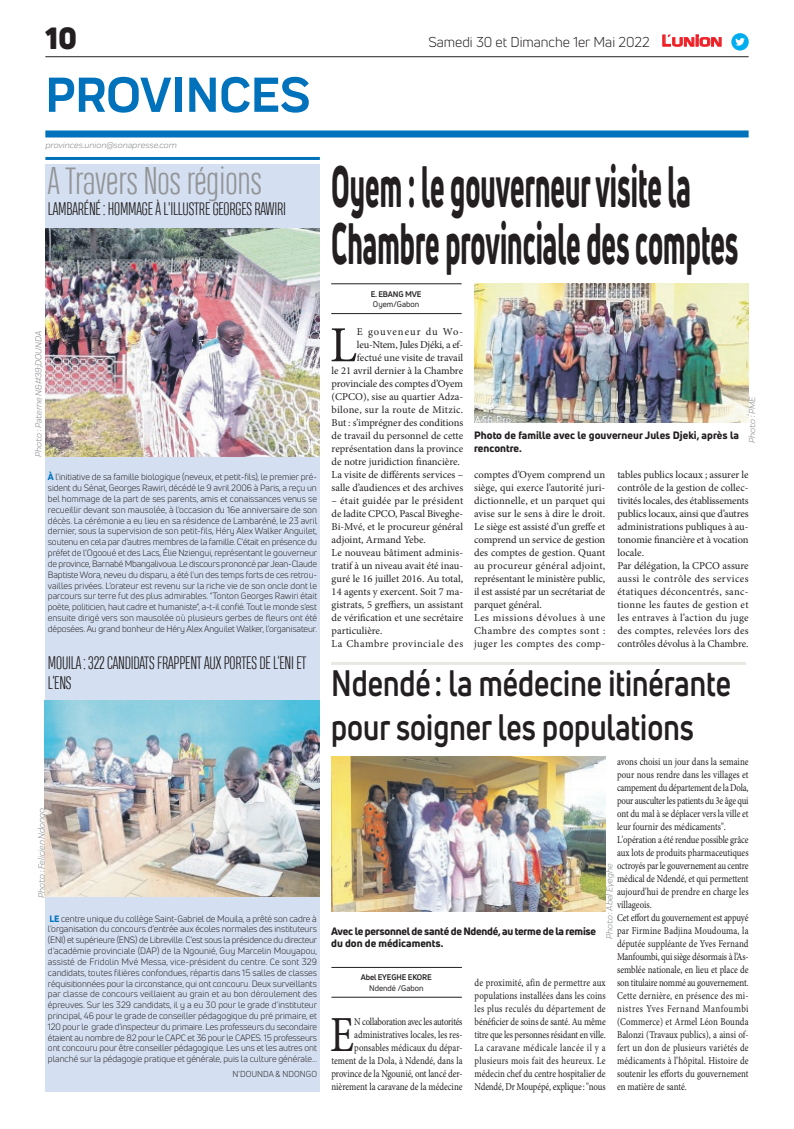
<style>
.page{position:relative;width:794px;height:1129px;background:#fff}
.page>*{position:absolute;margin:0;border:0;box-sizing:border-box;transform-origin:0 0}
.t1{font:800 57px/57px "Uni Neue";color:#231f20;scale:.48 1}
.t2{font:700 51px "Praktika";color:#0072bc}
.t3{font:50.5px "Minion Pro";color:#231f20;scale:.84 1}
.t4{font:50.5px "Minion Pro";color:#231f20}
.t5{font:700 36px/43.2px "Uni Neue";color:#231f20;scale:.81 1}
.t6{font:300 36px "Heading Compressed Pro";color:#939598}
.t7{font:900 30px "Uni Neue";color:#231f20}
.t8{font:300 17px/20.4px "Heading Compressed Pro";letter-spacing:-.01em;color:#231f20}
.t9{font:14px "Uni Neue";color:#231f20}
.t10{font:10.5px/13px "Minion Pro";color:#231f20}
.t11{font:10.5px/13px "Minion Pro";color:#231f20;text-align:right;scale:.84 1}
.t12{font:800 10.5px/12.6px "Uni Neue";letter-spacing:-.02em;color:#231f20}
.t13{font:800 10.5px/12.6px "Uni Neue";color:#231f20}
.t14{font:10.5px "Minion Pro";letter-spacing:.02em;color:#231f20}
.t15{font:10.5px "Minion Pro";letter-spacing:-.02em;color:#231f20}
.t16{font:10.5px "Minion Pro";letter-spacing:.09em;color:#231f20}
.t17{font:9px/10.8px "Uni Neue";letter-spacing:-.015em;color:#231f20;text-align:justify}
.t18{font:italic 9px "Praktika";color:#818386}
.t19{font:8.5px "Uni Neue";color:#231f20}
.t20{font:700 8px "Uni Neue";letter-spacing:-.02em;color:#231f20}
.t21{font:8px "Uni Neue";color:#231f20}
.s1{font-weight:800;color:#0072bc}
.s2{font-family:"Eurostile";font-weight:600;font-size:14.9px;color:#ee1d23}
.s3{font-family:"Eurostile";font-weight:600;font-size:11.4px;color:#ee1d23}
</style>
<div class="page">
<hr style="left:45px;top:56px;width:703px;height:1px;background:#231f20">
<div style="left:45px;top:130px;width:703px;height:7px;background:#0072bc"></div>
<svg style="left:662px;top:34px;width:60px;height:13px"></svg>
<div style="left:731px;top:33px;width:17px;height:18px;background:#00aeef;border-radius:50%"></div>
<svg style="left:735px;top:38px;width:10px;height:8px"></svg>
<div style="left:45px;top:164px;width:275px;height:927px;background:#d4e0f1"></div>
<img style="left:45px;top:229px;width:275px;height:227px">
<img style="left:45px;top:700px;width:275px;height:196px">
<hr style="left:45px;top:157px;width:275px;height:3px;background:#0072bc">
<hr style="left:331px;top:996px;width:131px;height:1px;background:#231f20">
<hr style="left:331px;top:967px;width:131px;height:1px;background:#231f20">
<img style="left:331px;top:756px;width:274px;height:155px">
<hr style="left:331px;top:661px;width:415px;height:3px;background:#e7e8e2">
<hr style="left:331px;top:313px;width:130px;height:1px;background:#231f20">
<hr style="left:331px;top:283px;width:130px;height:1px;background:#231f20">
<img style="left:474px;top:283px;width:274px;height:139px">
<h3 class="t7" style="left:45px;top:17px;width:33px">10</h3>
<h2 class="t2" style="left:45px;top:54px;width:266px">PROVINCES</h2>
<p class="t18" style="left:45px;top:139px;width:133px">provinces.union@sonapresse.com</p>
<h3 class="t6" style="left:48px;top:160px;width:215px">A Travers Nos régions</h3>
<h3 class="t8" style="left:48px;top:201px;width:240px">LAMBARÉNÉ: HOMMAGE À L'ILLUSTRE GEORGES RAWIRI</h3>
<p class="t18" style="left:32px;top:456px;width:127px;rotate:-90deg">Photo : Paterne N&amp;#39;DOUNDA</p>
<p class="t17" style="left:48px;top:471px;width:271px"><span class="s1">À</span> l'initiative de sa famille biologique (neveux, et petit-fils), le premier pré&shy;sident du Sénat, Georges Rawiri, décédé le 9 avril 2006 à Paris, a reçu un bel hommage de la part de ses parents, amis et conaissances venus se recueillir devant son mausolée, à l'occasion du 16e anniversaire de son décès. La cérémonie a eu lieu en sa résidence de Lambaréné, le 23 avril dernier, sous la supervision de son petit-fils, Héry Alex Walker Anguilet, soutenu en cela par d'autres membres de la famille. C'était en présence du préfet de l’Ogooué et des Lacs, Élie Nziengui, représentant le gouverneur de province, Barnabé Mbangalivoua. Le discours prononcé par Jean-Claude Baptiste Wora, neveu du disparu, a été l'un des temps forts de ces retrou&shy;vailles privées. L'orateur est revenu sur la riche vie de son oncle dont le parcours sur terre fut des plus admirables. “Tonton Georges Rawiri était poète, politicien, haut cadre et humaniste”, a-t-il confié. Tout le monde s'est ensuite dirigé vers son mausolée où plusieurs gerbes de fleurs ont été déposées. Au grand bonheur de Héry Alex Anguilet Walker, l’organisateur.</p>
<h3 class="t8" style="left:48px;top:654px;width:260px">MOUILA: 322 CANDIDATS FRAPPENT AUX PORTES DE L’ENI ET<br>L’ENS</h3>
<p class="t18" style="left:35px;top:897px;width:91px;rotate:-90deg">Photo : Felicien Ndongo</p>
<p class="t17" style="left:48px;top:912px;width:271px"><span class="s1">LE</span> centre unique du collège Saint-Gabriel de Mouila, a prêté son cadre à l’organisation du concours d’entrée aux écoles normales des instituteurs (ENI) et supérieure (ENS) de Libreville. C’est sous la présidence du directeur d’académie provinciale (DAP) de la Ngounié, Guy Marcelin Mouyapou, assisté de Fridolin Mvé Messa, vice-président du centre. Ce sont 329 candidats, toutes filières confondues, répartis dans 15 salles de classes réquisitionnées pour la circonstance, qui ont concouru. Deux surveillants par classe de concours veillaient au grain et au bon déroulement des épreuves. Sur les 329 candidats, il y a eu 30 pour le grade d’instituteur principal, 46 pour le grade de conseiller pédagogique du pré primaire, et 120 pour le grade d'inspecteur du primaire. Les professeurs du secondaire étaient au nombre de 82 pour le CAPC et 36 pour le CAPES. 15 professeurs ont concouru pour être conseiller pédagogique. Les uns et les autres ont planché sur la pédagogie pratique et générale, puis la culture générale...</p>
<p class="t19" style="left:233px;top:1068px;width:86px">N'DOUNDA &amp; NDONGO</p>
<h3 class="t9" style="left:428px;top:33px;width:295px">Samedi 30 et Dimanche 1er Mai 2022 <span class="s2">L</span><span class="s3">UNION</span></h3>
<h1 class="t1" style="left:331px;top:157px;width:850px">Oyem : le gouverneur visite la<br>Chambre provinciale des comptes</h1>
<p class="t20" style="left:371px;top:289px;width:52px">E. EBANG MVE</p>
<p class="t21" style="left:373px;top:299px;width:48px">Oyem/Gabon</p>
<h3 class="t4" style="left:330px;top:311px;width:29px">L</h3>
<p class="t16" style="left:357px;top:325px;width:108px">E gouveneur du Wo-</p>
<p class="t15" style="left:357px;top:338px;width:108px">leu-Ntem, Jules Djéki, a ef-</p>
<p class="t10" style="left:357px;top:351px;width:108px">fectué une visite de travail</p>
<p class="t10" style="left:332px;top:364px;width:133px">le 21 avril dernier à la Chambre</p>
<p class="t10" style="left:332px;top:377px;width:133px">provinciale des comptes d’Oyem</p>
<p class="t10" style="left:332px;top:390px;width:133px">(CPCO), sise au quartier Adza-</p>
<p class="t14" style="left:332px;top:403px;width:133px">bilone, sur la route de Mitzic.</p>
<p class="t10" style="left:332px;top:416px;width:133px">But : s’imprégner des conditions</p>
<p class="t10" style="left:332px;top:429px;width:133px">de travail du personnel de cette</p>
<p class="t10" style="left:332px;top:442px;width:133px">représentation dans la province</p>
<p class="t10" style="left:332px;top:455px;width:130px">de notre juridiction financière.</p>
<p class="t10" style="left:332px;top:468px;width:133px">La visite de différents services –</p>
<p class="t10" style="left:332px;top:481px;width:133px">salle d’audiences et des archives</p>
<p class="t10" style="left:332px;top:494px;width:133px">– était guidée par le président de ladite CPCO, Pascal Biveghe-<br>Bi-Mvé, et le procureur général adjoint, Armand Yebe.<br>Le nouveau bâtiment adminis&shy;tratif à un niveau avait été inau&shy;guré le 16 juillet 2016. Au total,<br>14 agents y exercent. Soit 7 ma&shy;gistrats, 5 greffiers, un assistant de vérification et une secrétaire particulière.<br>La Chambre provinciale des</p>
<p class="t13" style="left:474px;top:429px;width:266px">Photo de famille avec le gouverneur Jules Djeki, après la rencontre.</p>
<p class="t18" style="left:746px;top:442px;width:47px;rotate:-90deg">Photo : PME</p>
<p class="t10" style="left:474px;top:468px;width:133px">comptes d’Oyem comprend un siège, qui exerce l’autorité juri&shy;dictionnelle, et un parquet qui avise sur le sens à dire le droit.<br>Le siège est assisté d’un greffe et comprend un service de gestion des comptes de gestion. Quant au procureur général adjoint, représentant le ministère public, il est assisté par un secrétariat de parquet général.<br>Les missions dévolues à une<br>Chambre des comptes sont : juger les comptes des comp-</p>
<p class="t10" style="left:617px;top:468px;width:133px">tables publics locaux ; assurer le contrôle de la gestion de collec&shy;tivités locales, des établissements publics locaux, ainsi que d’autres administrations publiques à au&shy;tonomie financière et à vocation locale.<br>Par délégation, la CPCO assure aussi le contrôle des services étatiques déconcentrés, sanc&shy;tionne les fautes de gestion et les entraves à l’action du juge des comptes, relevées lors des contrôles dévolus à la Chambre.</p>
<h3 class="t5" style="left:331px;top:661px;width:495px">Ndendé: la médecine itinérante pour soigner les populations</h3>
<p class="t11" style="left:617px;top:754px;width:158px;text-align:left">avons choisi un jour dans la semaine pour nous rendre dans les villages et campement du département de la Dola, pour ausculter les patients du 3e âge qui ont du mal à se déplacer vers la ville et leur fournir des médicaments".<br>L'opération a été rendue possible grâce aux lots de produits pharmaceutiques octroyés par le gouvernement au centre médical de Ndendé, et qui permettent aujourd'hui de prendre en charge les villageois.<br>Cet effort du gouvernement est appuyé par Firmine Badjina Moudouma, la députée suppléante de Yves Fernand Manfoumbi, qui siège désormais à l’As&shy;semblée nationale, en lieu et place de son titulaire nommé au gouvernement.<br>Cette dernière, en présence des mi&shy;nistres Yves Fernand Manfoumbi (Commerce) et Armel Léon Bounda Balonzi (Travaux publics), a ainsi of&shy;fert un don de plusieurs variétés de médicaments à l’hôpital. Histoire de soutenir les efforts du gouvernement en matière de santé.</p>
<p class="t18" style="left:603px;top:938px;width:77px;rotate:-90deg">Photo : Abel Eyeghe</p>
<p class="t12" style="left:331px;top:924px;width:266px">Avec le personnel de santé de Ndendé, au terme de la remise du don de médicaments.</p>
<p class="t20" style="left:361px;top:972px;width:72px">Abel EYEGHE EKORE</p>
<p class="t21" style="left:369px;top:982px;width:56px">Ndendé /Gabon</p>
<p class="t11" style="left:474px;top:975px;width:158px;text-align:justify">de proximité, afin de permettre aux populations installées dans les coins les plus reculés du département de bénéficier de soins de santé. Au même titre que les personnes résidant en ville.<br>La caravane médicale lancée il y a plusieurs mois fait des heureux. Le médecin chef du centre hospitalier de Ndendé, Dr Moupépé, explique: "nous</p>
<p class="t11" style="left:331px;top:1014px;width:158px">N collaboration avec les autorités administratives locales, les res&shy;ponsables médicaux du dépar&shy;tement de la Dola, à Ndendé, dans la province de la Ngounié, ont lancé der&shy;nièrement la caravane de la médecine</p>
<h3 class="t3" style="left:330px;top:1000px;width:30px">E</h3>
</div>
